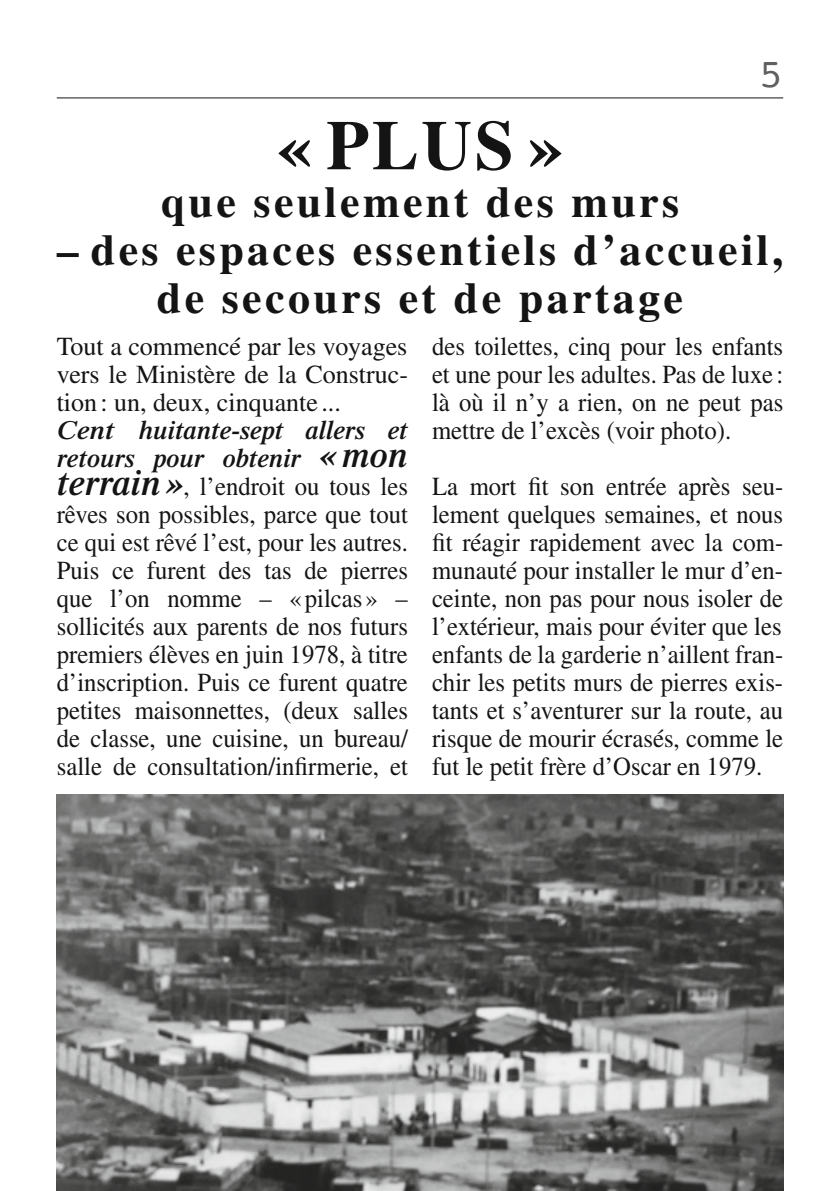
<style>
.page{position:relative;width:840px;height:1191px;background:#fff}
.page>*{position:absolute;margin:0;border:0;box-sizing:border-box;transform-origin:0 0}
.t1{font:700 70px "Times LT Std";color:#131413}
.t2{font:700 44px/48px "Times LT Std";letter-spacing:.075em;color:#131413;text-align:center}
.t3{font:40px "Courier";color:#60605f}
.t4{font:26px/28px "Times LT Std";color:#131413;text-align:justify;scale:.95 1}
.t5{font:26px/28px "Times LT Std";color:#131413;text-align:justify}
.s1{font-weight:600;font-style:italic}
.s2{font-weight:600;font-style:italic;font-size:36px}
</style>
<div class="page">
<hr style="left:57px;top:98px;width:725px;height:1px;background:#131413">
<img style="left:57px;top:794px;width:725px;height:397px">
<h3 class="t3" style="left:758px;top:43px;width:25px">5</h3>
<h1 class="t1" style="left:277px;top:104px;width:288px">« PLUS »</h1>
<h2 class="t2" style="left:161px;top:177px;width:519px">que seulement des murs</h2>
<h2 class="t2" style="left:57px;top:225px;width:727px">– des espaces essentiels d’accueil, de secours et de partage</h2>
<p class="t4" style="left:432px;top:332px;width:371px">des toilettes, cinq pour les enfants et une pour les adultes. Pas de luxe : là où il n’y a rien, on ne peut pas mettre de l’excès (voir photo).</p>
<p class="t4" style="left:432px;top:472px;width:371px">La mort fit son entrée après seu&shy;lement quelques semaines, et nous fit réagir rapidement avec la com&shy;munauté pour installer le mur d’en&shy;ceinte, non pas pour nous isoler de l’extérieur, mais pour éviter que les enfants de la garderie n’aillent fran&shy;chir les petits murs de pierres exis&shy;tants et s’aventurer sur la route, au risque de mourir écrasés, comme le fut le petit frère d’Oscar en 1979.</p>
<p class="t5" style="left:57px;top:332px;width:352px">Tout a commencé par les voyages vers le Ministère de la Construc&shy;tion : un, deux, cinquante ...</p>
<p class="t4" style="left:57px;top:416px;width:371px"><span class="s1">Cent huitante-sept allers et retours pour obtenir</span> <span class="s2">«mon terrain»</span>, l’endroit ou tous les rêves son possibles, parce que tout ce qui est rêvé l’est, pour les autres.<br>Puis ce furent des tas de pierres que l’on nomme – « pilcas» – sollicités aux parents de nos futurs premiers élèves en juin 1978, à titre d’inscription. Puis ce furent quatre petites maisonnettes, (deux salles de classe, une cuisine, un bureau/ salle de consultation/infirmerie, et</p>
</div>
